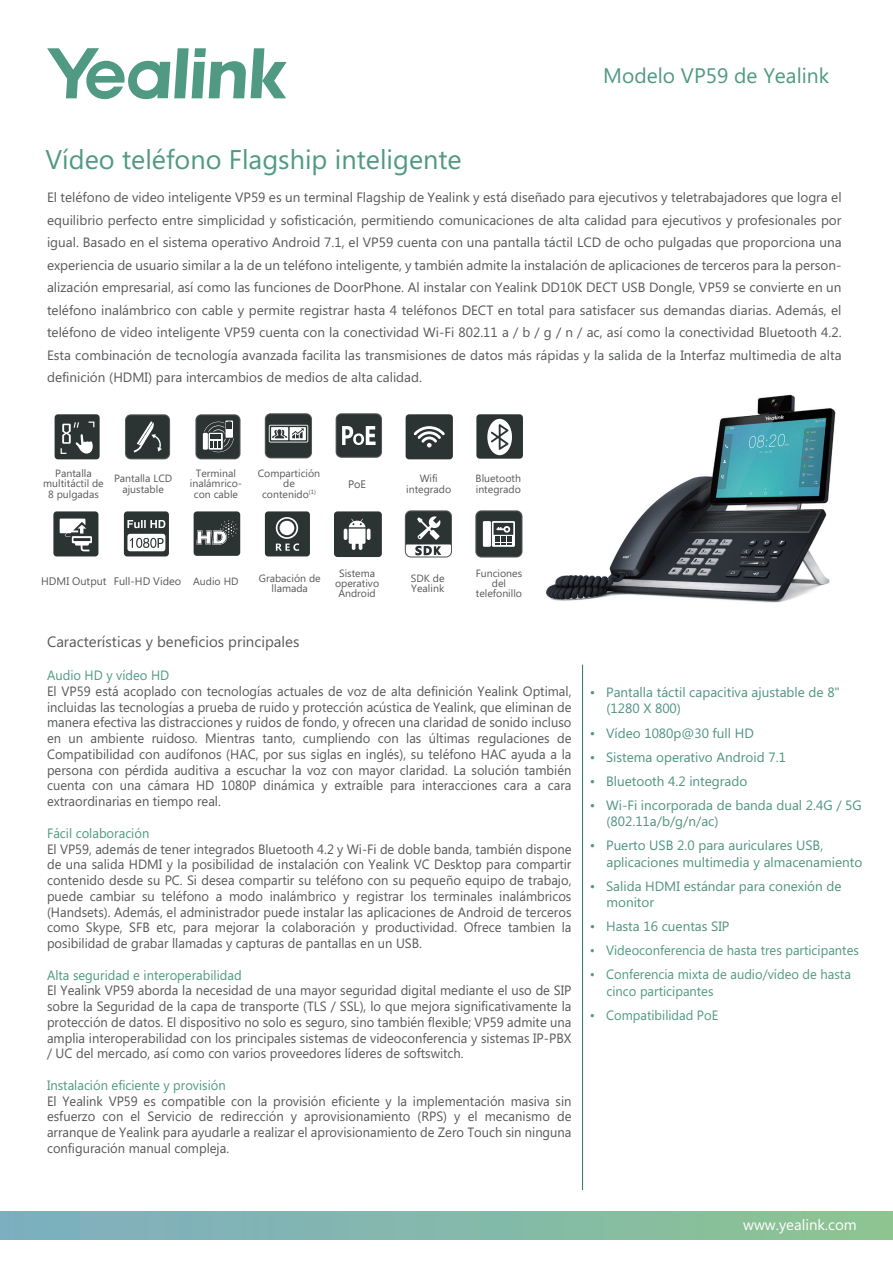
<style>
.page{position:relative;width:893px;height:1264px;background:#fff}
.page>*{position:absolute;margin:0;border:0;box-sizing:border-box;transform-origin:0 0}
.t1{font:27px "Microsoft Phags Pa";color:#509983}
.t2{font:21px "Microsoft Phags Pa";color:#509983}
.t3{font:15px "Microsoft Phags Pa";color:#59595b}
.t4{font:15px "Microsoft Phags Pa";color:#fff}
.t5{font:13.5px/15.8px "Microsoft Phags Pa";color:#57585a;text-align:justify;scale:.96 1}
.t6{font:13.5px/22.5px "Microsoft Phags Pa";color:#57585a;text-align:justify}
.t7{font:13.5px/16.5px "Microsoft Phags Pa";color:#509380}
.t8{font:13.5px/16.5px "Microsoft Phags Pa";color:#509983;scale:.96 1}
.t9{font:10.95px "Microsoft Phags Pa";color:#57585a}
.t10{font:10.5px/10.5px "Microsoft Phags Pa";color:#57585a;text-align:center}
</style>
<div class="page">
<hr style="left:582px;top:664px;width:1px;height:525px;background:#2d7756">
<svg style="left:47px;top:48px;width:239px;height:51px"></svg>
<div style="left:0;top:1210px;width:892px;height:28px;background:linear-gradient(to right,#7daec2,#8cc492)"></div>
<img style="left:546px;top:394px;width:290px;height:209px">
<div style="left:405px;top:414px;width:48px;height:45px;background:#2c3333;border-radius:3px"></div>
<svg style="left:413px;top:426px;width:32px;height:21px"></svg>
<div style="left:476px;top:414px;width:47px;height:44px;background:#2c3333;border-radius:3px"></div>
<svg style="left:487px;top:419px;width:25px;height:36px"></svg>
<div style="left:55px;top:414px;width:45px;height:45px;background:#2c3333;border-radius:3px"></div>
<svg style="left:61px;top:421px;width:33px;height:33px"></svg>
<div style="left:53px;top:511px;width:45px;height:45px;background:#2c3333;border-radius:3px"></div>
<svg style="left:60px;top:518px;width:32px;height:33px"></svg>
<div style="left:124px;top:511px;width:45px;height:45px;background:#2c3333;border-radius:3px"></div>
<svg style="left:127px;top:520px;width:38px;height:31px"></svg>
<div style="left:193px;top:511px;width:47px;height:44px;background:#2c3333;border-radius:3px"></div>
<svg style="left:196px;top:520px;width:41px;height:24px"></svg>
<div style="left:334px;top:511px;width:48px;height:46px;background:#2c3333;border-radius:3px"></div>
<svg style="left:343px;top:528px;width:4px;height:12px"></svg>
<svg style="left:366px;top:528px;width:4px;height:12px"></svg>
<svg style="left:348px;top:518px;width:17px;height:32px"></svg>
<div style="left:405px;top:510px;width:47px;height:47px;border:2px solid #59595b;border-radius:5px"></div>
<svg style="left:406px;top:511px;width:45px;height:45px"></svg>
<div style="left:475px;top:510px;width:47px;height:47px;border:2px solid #59595b;border-radius:5px"></div>
<div style="left:476px;top:511px;width:45px;height:45px;background:#2c3333;border-radius:5px"></div>
<div style="left:482px;top:521px;width:9px;height:25px;background:#fff"></div>
<svg style="left:491px;top:521px;width:24px;height:25px"></svg>
<div style="left:493px;top:522px;width:20px;height:12px;background:#2c3333"></div>
<svg style="left:495px;top:526px;width:16px;height:18px"></svg>
<div style="left:265px;top:511px;width:45px;height:45px;background:#2c3333;border-radius:3px"></div>
<svg style="left:276px;top:517px;width:23px;height:33px"></svg>
<svg style="left:125px;top:414px;width:45px;height:45px"></svg>
<div style="left:126px;top:415px;width:43px;height:43px;background:#2b3333;border-radius:5px"></div>
<svg style="left:134px;top:421px;width:28px;height:31px"></svg>
<div style="left:265px;top:413px;width:47px;height:45px;border:2px solid #59595b;border-radius:5px"></div>
<div style="left:266px;top:414px;width:45px;height:43px;background:#2c3333;border-radius:5px"></div>
<svg style="left:269px;top:425px;width:39px;height:17px"></svg>
<svg style="left:195px;top:414px;width:45px;height:45px;background:#575c5c"></svg>
<div style="left:335px;top:413px;width:47px;height:44px;border:2px solid #59595b;border-radius:5px"></div>
<div style="left:336px;top:414px;width:45px;height:42px;background:#2c3333;border-radius:5px"></div>
<svg style="left:342px;top:426px;width:33px;height:19px"></svg>
<h2 class="t2" style="left:603px;top:61px;width:227px">Modelo VP59 de Yealink</h2>
<h1 class="t1" style="left:46px;top:141px;width:417px">Vídeo teléfono Flagship inteligente</h1>
<p class="t6" style="left:47px;top:186px;width:795px">El teléfono de video inteligente VP59 es un terminal Flagship de Yealink y está diseñado para ejecutivos y teletrabajadores que logra el equilibrio perfecto entre simplicidad y sofisticación, permitiendo comunicaciones de alta calidad para ejecutivos y profesionales por igual. Basado en el sistema operativo Android 7.1, el VP59 cuenta con una pantalla táctil LCD de ocho pulgadas que proporciona una experiencia de usuario similar a la de un teléfono inteligente, y también admite la instalación de aplicaciones de terceros para la person&shy;alización empresarial, así como las funciones de DoorPhone. Al instalar con Yealink DD10K DECT USB Dongle, VP59 se convierte en un teléfono inalámbrico con cable y permite registrar hasta 4 teléfonos DECT en total para satisfacer sus demandas diarias. Además, el teléfono de video inteligente VP59 cuenta con la conectividad Wi-Fi 802.11 a / b / g / n / ac, así como la conectividad Bluetooth 4.2.<br>Esta combinación de tecnología avanzada facilita las transmisiones de datos más rápidas y la salida de la Interfaz multimedia de alta definición (HDMI) para intercambios de medios de alta calidad.</p>
<p class="t10" style="left:43px;top:467px;width:62px">Pantalla multitáctil de<br>8 pulgadas</p>
<p class="t10" style="left:114px;top:473px;width:60px">Pantalla LCD ajustable</p>
<p class="t10" style="left:258px;top:467px;width:64px">Compartición de contenido<sup>(1)</sup></p>
<p class="t10" style="left:190px;top:467px;width:54px">Terminal inalámrico&shy;con cable</p>
<p class="t9" style="left:348px;top:476px;width:19px">PoE</p>
<p class="t10" style="left:406px;top:472px;width:47px">Wifi integrado</p>
<p class="t10" style="left:475px;top:472px;width:47px;text-align:left">Bluetooth integrado</p>
<p class="t10" style="left:193px;top:575px;width:47px">Audio HD</p>
<p class="t10" style="left:335px;top:567px;width:46px">Sistema operativo<br>Android</p>
<p class="t9" style="left:41px;top:573px;width:67px">HDMI Output</p>
<p class="t10" style="left:259px;top:572px;width:63px">Grabación de llamada</p>
<p class="t9" style="left:114px;top:573px;width:69px">Full-HD Video</p>
<p class="t10" style="left:411px;top:572px;width:35px;text-align:left">SDK de<br>Yealink</p>
<p class="t10" style="left:475px;top:567px;width:48px">Funciones del telefonillo</p>
<p class="t3" style="left:47px;top:631px;width:254px">Características y beneficios principales</p>
<p class="t8" style="left:47px;top:666px;width:129px">Audio HD y vídeo HD</p>
<p class="t5" style="left:47px;top:682px;width:547px">El VP59 está acoplado con tecnologías actuales de voz de alta definición Yealink Optimal, incluidas las tecnologías a prueba de ruido y protección acústica de Yealink, que eliminan de manera efectiva las distracciones y ruidos de fondo, y ofrecen una claridad de sonido incluso en un ambiente ruidoso. Mientras tanto, cumpliendo con las últimas regulaciones de Compatibilidad con audífonos (HAC, por sus siglas en inglés), su teléfono HAC ayuda a la persona con pérdida auditiva a escuchar la voz con mayor claridad. La solución también cuenta con una cámara HD 1080P dinámica y extraíble para interacciones cara a cara extraordinarias en tiempo real.</p>
<p class="t8" style="left:47px;top:823px;width:108px">Fácil colaboración</p>
<p class="t5" style="left:47px;top:840px;width:547px">El VP59, además de tener integrados Bluetooth 4.2 y Wi-Fi de doble banda, también dispone de una salida HDMI y la posibilidad de instalación con Yealink VC Desktop para compartir contenido desde su PC. Si desea compartir su teléfono con su pequeño equipo de trabajo, puede cambiar su teléfono a modo inalámbrico y registrar los terminales inalámbricos (Handsets). Además, el administrador puede instalar las aplicaciones de Android de terceros como Skype, SFB etc, para mejorar la colaboración y productividad. Ofrece tambien la posibilidad de grabar llamadas y capturas de pantallas en un USB.</p>
<p class="t8" style="left:47px;top:965px;width:204px">Alta seguridad e interoperabilidad</p>
<p class="t5" style="left:47px;top:981px;width:547px">El Yealink VP59 aborda la necesidad de una mayor seguridad digital mediante el uso de SIP sobre la Seguridad de la capa de transporte (TLS / SSL), lo que mejora significativamente la protección de datos. El dispositivo no solo es seguro, sino también flexible; VP59 admite una amplia interoperabilidad con los principales sistemas de videoconferencia y sistemas IP-PBX / UC del mercado, así como con varios proveedores líderes de softswitch.</p>
<p class="t8" style="left:47px;top:1075px;width:188px">Instalación eficiente y provisión</p>
<p class="t5" style="left:47px;top:1092px;width:547px">El Yealink VP59 es compatible con la provisión eficiente y la implementación masiva sin esfuerzo con el Servicio de redirección y aprovisionamiento (RPS) y el mecanismo de arranque de Yealink para ayudarle a realizar el aprovisionamiento de Zero Touch sin ninguna configuración manual compleja.</p>
<p class="t7" style="left:606px;top:683px;width:235px;text-indent:-16px">• Pantalla táctil capacitiva ajustable de 8" (1280 X 800)</p>
<p class="t7" style="left:590px;top:723px;width:165px">• Vídeo 1080p@30 full HD</p>
<p class="t7" style="left:590px;top:747px;width:197px">• Sistema operativo Android 7.1</p>
<p class="t7" style="left:590px;top:771px;width:159px">• Bluetooth 4.2 integrado</p>
<p class="t7" style="left:606px;top:795px;width:257px;text-indent:-16px">• Wi-Fi incorporada de banda dual 2.4G / 5G (802.11a/b/g/n/ac)</p>
<p class="t7" style="left:606px;top:836px;width:257px;text-indent:-16px">• Puerto USB 2.0 para auriculares USB, aplicaciones multimedia y almacenamiento</p>
<p class="t7" style="left:606px;top:876px;width:236px;text-indent:-16px">• Salida HDMI estándar para conexión de monitor</p>
<p class="t7" style="left:590px;top:917px;width:141px">• Hasta 16 cuentas SIP</p>
<p class="t8" style="left:590px;top:941px;width:281px">• Videoconferencia de hasta tres participantes</p>
<p class="t8" style="left:606px;top:965px;width:256px;text-indent:-16px">• Conferencia mixta de audio/vídeo de hasta cinco participantes</p>
<p class="t8" style="left:590px;top:1005px;width:135px">• Compatibilidad PoE</p>
<p class="t4" style="left:743px;top:1214px;width:115px">www.yealink.com</p>
</div>
